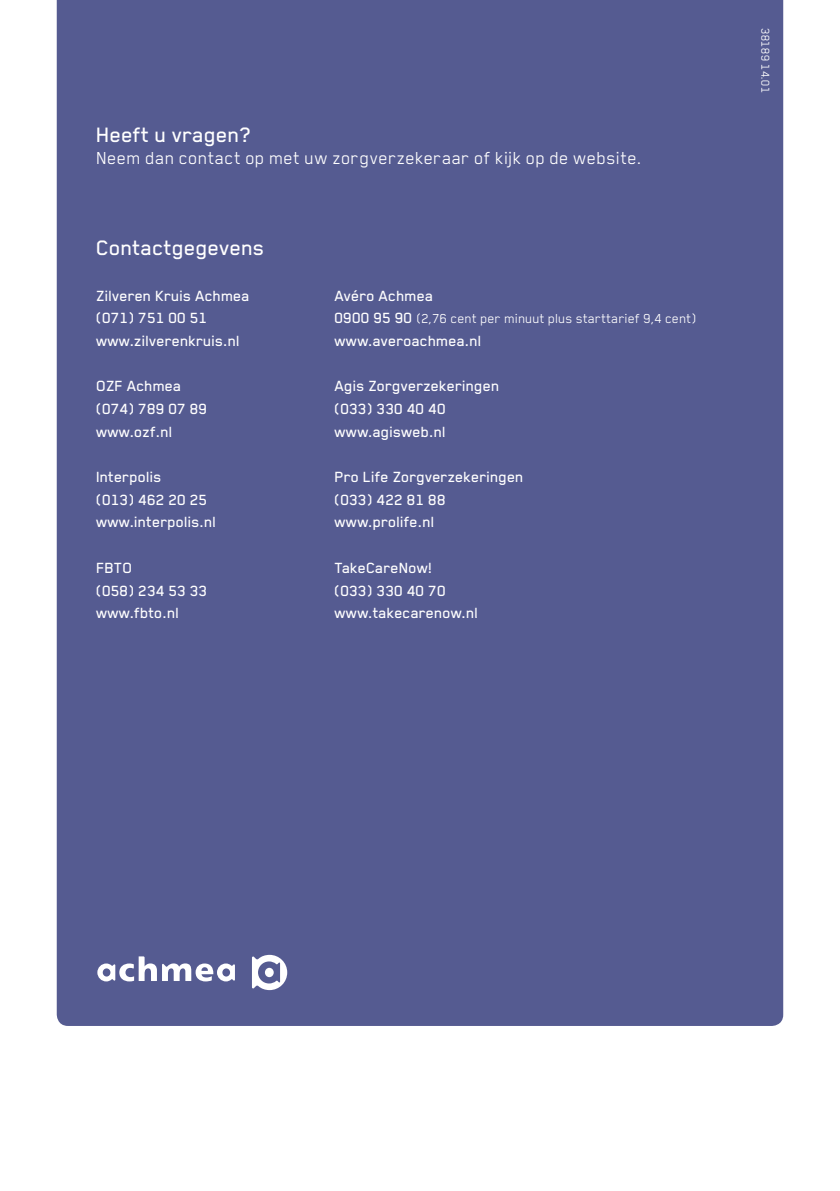
<style>
.page{position:relative;width:840px;height:1191px;background:#fff}
.page>*{position:absolute;margin:0;border:0;box-sizing:border-box;transform-origin:0 0}
.t1{font:500 24px "Blender Pro";color:#fff}
.t2{font:20px "Blender Pro";letter-spacing:.01em;color:#fff}
.t3{font:500 17px "Blender Pro";color:#fff}
.t4{font:15px "Blender Pro";color:#fff}
.t5{font:13px "Blender Pro";color:#fff}
.s1{font-weight:500;font-size:17px}
</style>
<div class="page">
<div style="left:57px;top:0;width:725px;height:1026px;background:#555b91"></div>
<svg style="left:97px;top:956px;width:138px;height:25px"></svg>
<svg style="left:252px;top:955px;width:35px;height:35px"></svg>
<div style="left:265px;top:967px;width:8px;height:10px;background:#fff;border-radius:50%"></div>
<p class="t1" style="left:96px;top:122px;width:156px">Heeft u vragen?</p>
<p class="t2" style="left:96px;top:148px;width:546px">Neem dan contact op met uw zorgverzekeraar of kijk op de website.</p>
<p class="t1" style="left:96px;top:235px;width:170px">Contactgegevens</p>
<p class="t3" style="left:96px;top:286px;width:155px">Zilveren Kruis Achmea</p>
<p class="t3" style="left:96px;top:309px;width:113px">(071) 751 00 51</p>
<p class="t3" style="left:96px;top:332px;width:145px">www.zilverenkruis.nl</p>
<p class="t3" style="left:96px;top:377px;width:87px">OZF Achmea</p>
<p class="t3" style="left:96px;top:400px;width:113px">(074) 789 07 89</p>
<p class="t3" style="left:96px;top:422px;width:78px">www.ozf.nl</p>
<p class="t3" style="left:96px;top:468px;width:67px">Interpolis</p>
<p class="t3" style="left:96px;top:490px;width:113px">(013) 462 20 25</p>
<p class="t3" style="left:96px;top:513px;width:121px">www.interpolis.nl</p>
<p class="t3" style="left:96px;top:558px;width:38px">FBTO</p>
<p class="t3" style="left:96px;top:581px;width:113px">(058) 234 53 33</p>
<p class="t3" style="left:96px;top:604px;width:84px">www.fbto.nl</p>
<p class="t3" style="left:334px;top:286px;width:100px">Avéro Achmea</p>
<p class="t4" style="left:334px;top:310px;width:363px"><span class="s1">0900 95 90</span> (2,76 cent per minuut plus starttarief 9,4 cent)</p>
<p class="t3" style="left:334px;top:332px;width:148px">www.averoachmea.nl</p>
<p class="t3" style="left:334px;top:377px;width:166px">Agis Zorgverzekeringen</p>
<p class="t3" style="left:334px;top:400px;width:113px">(033) 330 40 40</p>
<p class="t3" style="left:334px;top:422px;width:113px">www.agisweb.nl</p>
<p class="t3" style="left:334px;top:468px;width:190px">Pro Life Zorgverzekeringen</p>
<p class="t3" style="left:334px;top:490px;width:113px">(033) 422 81 88</p>
<p class="t3" style="left:334px;top:513px;width:101px">www.prolife.nl</p>
<p class="t3" style="left:334px;top:558px;width:99px">TakeCareNow!</p>
<p class="t3" style="left:334px;top:581px;width:113px">(033) 330 40 70</p>
<p class="t3" style="left:334px;top:604px;width:145px">www.takecarenow.nl</p>
<p class="t5" style="left:772px;top:28px;width:66px;rotate:90deg">38189 14.01</p>
</div>
